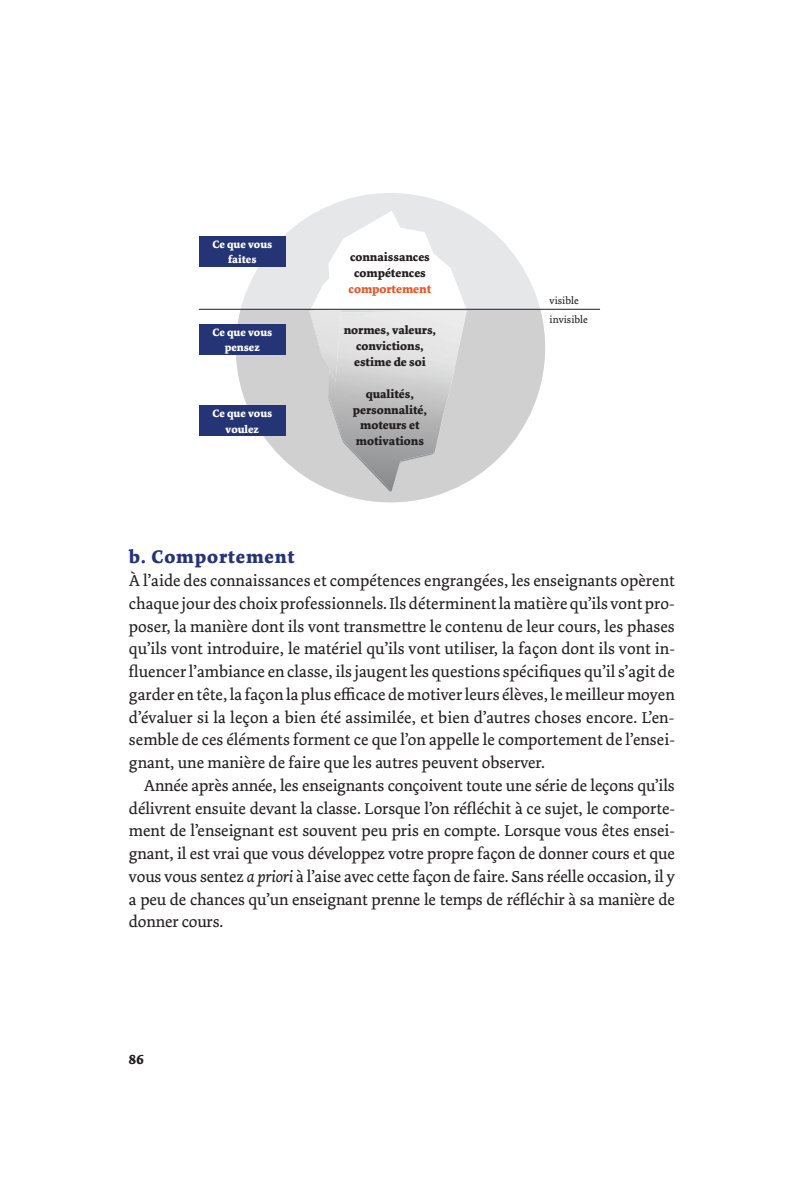
<style>
.page{position:relative;width:802px;height:1193px;background:#fff}
.page>*{position:absolute;margin:0;border:0;box-sizing:border-box;transform-origin:0 0}
.t1{font:700 19.25px "Dolly Pro";letter-spacing:.045em;color:#253475}
.t2{font:16.62px "Dolly Pro";color:#231f20}
.t3{font:700 14px "Dolly Pro";color:#231f20}
.t4{font:700 12.25px/15.8px "Dolly Pro";color:#231f20;text-align:center}
.t5{font:700 11.2px/15.4px "Dolly Pro";color:#fff;text-align:center}
.t6{font:10.5px/19.2px "Dolly Pro";color:#231f20}
.s1{color:#e6592c}
.s2{font-style:italic}
</style>
<div class="page">
<div style="left:236px;top:193px;width:309px;height:309px;background:#e6e7e9;border-radius:50%"></div>
<svg style="left:236px;top:310px;width:309px;height:192px;fill:#d0d0d0"></svg>
<svg style="left:309px;top:211px;width:158px;height:282px"></svg>
<hr style="left:199px;top:309px;width:401px;height:1px;background:#231f20">
<div style="left:199px;top:236px;width:87px;height:30px;background:#253475"></div>
<div style="left:199px;top:324px;width:87px;height:30px;background:#253475"></div>
<div style="left:199px;top:405px;width:87px;height:31px;background:#253475"></div>
<p class="t5" style="left:212px;top:236px;width:61px">Ce que vous faites</p>
<p class="t5" style="left:212px;top:324px;width:61px">Ce que vous pensez</p>
<p class="t5" style="left:212px;top:406px;width:61px">Ce que vous voulez</p>
<p class="t4" style="left:348px;top:249px;width:84px">connaissances compétences <span class="s1">comportement</span></p>
<p class="t4" style="left:344px;top:322px;width:94px">normes, valeurs, convictions, estime de soi</p>
<p class="t4" style="left:353px;top:386px;width:76px">qualités, personnalité, moteurs et motivations</p>
<p class="t6" style="left:549px;top:290px;width:40px">visible invisible</p>
<p class="t1" style="left:129px;top:544px;width:167px">b. Comportement</p>
<p class="t2" style="left:129px;top:570px;width:547px">À l’aide des connaissances et compétences engrangées, les enseignants opèrent</p>
<p class="t2" style="left:129px;top:592px;width:547px">chaque jour des choix professionnels. Ils déterminent la matière qu’ils vont pro-</p>
<p class="t2" style="left:129px;top:615px;width:547px">poser, la manière dont ils vont transmettre le contenu de leur cours, les phases</p>
<p class="t2" style="left:129px;top:638px;width:547px">qu’ils vont introduire, le matériel qu’ils vont utiliser, la façon dont ils vont in-</p>
<p class="t2" style="left:129px;top:661px;width:547px">fluencer l’ambiance en classe, ils jaugent les questions spécifiques qu’il s’agit de</p>
<p class="t2" style="left:129px;top:683px;width:547px">garder en tête, la façon la plus efficace de motiver leurs élèves, le meilleur moyen</p>
<p class="t2" style="left:129px;top:706px;width:547px">d’évaluer si la leçon a bien été assimilée, et bien d’autres choses encore. L’en-</p>
<p class="t2" style="left:129px;top:729px;width:547px">semble de ces éléments forment ce que l’on appelle le comportement de l’ensei-</p>
<p class="t2" style="left:129px;top:752px;width:417px">gnant, une manière de faire que les autres peuvent observer.</p>
<p class="t2" style="left:144px;top:774px;width:532px">Année après année, les enseignants conçoivent toute une série de leçons qu’ils</p>
<p class="t2" style="left:129px;top:797px;width:547px">délivrent ensuite devant la classe. Lorsque l’on réfléchit à ce sujet, le comporte-</p>
<p class="t2" style="left:129px;top:820px;width:547px">ment de l’enseignant est souvent peu pris en compte. Lorsque vous êtes ensei-</p>
<p class="t2" style="left:129px;top:842px;width:547px">gnant, il est vrai que vous développez votre propre façon de donner cours et que</p>
<p class="t2" style="left:129px;top:865px;width:547px">vous vous sentez <span class="s2">a priori</span> à l’aise avec cette façon de faire. Sans réelle occasion, il y</p>
<p class="t2" style="left:129px;top:888px;width:547px">a peu de chances qu’un enseignant prenne le temps de réfléchir à sa manière de</p>
<p class="t2" style="left:129px;top:911px;width:96px">donner cours.</p>
<p class="t3" style="left:129px;top:1050px;width:16px">86</p>
</div>
